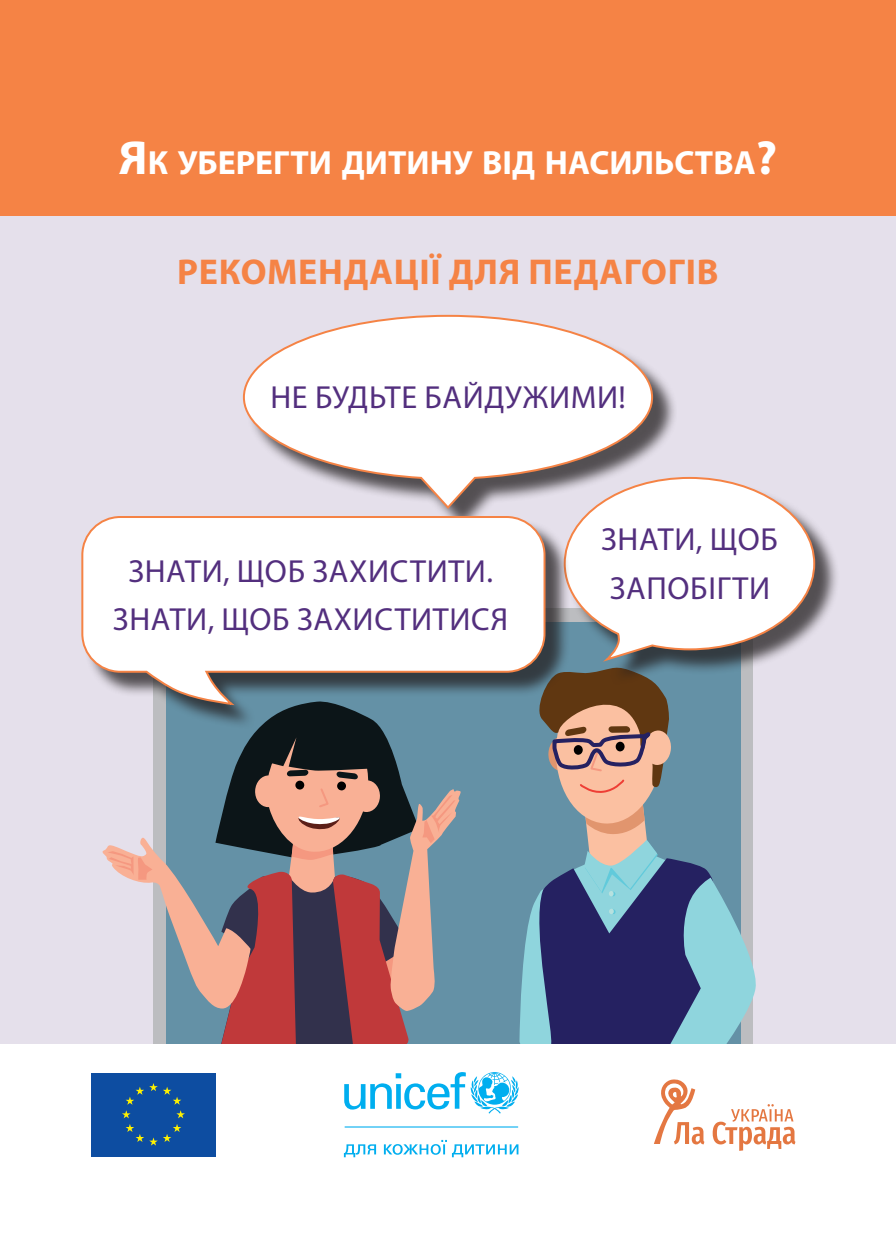
<style>
.page{position:relative;width:896px;height:1248px;background:#fff}
.page>*{position:absolute;margin:0;border:0;box-sizing:border-box;transform-origin:0 0}
.text_Bold{font:700 36px "Myriad Pro";letter-spacing:.02em;color:#f58345}
.text_Bold-2{font:700 33.6px "Myriad Pro";color:#fff}
.text_Bold-3{font:32px/48px "Myriad Pro";letter-spacing:.02em;color:#532f7e}
.s1{font-size:48px}
</style>
<div class="page">
<div style="left:0;top:0;width:896px;height:1043px;background:#e5e0eb"></div>
<div style="left:166px;top:622px;width:574px;height:421px;background:#6491a6"></div>
<svg style="left:102px;top:729px;width:359px;height:314px"></svg>
<div style="left:255px;top:775px;width:27px;height:32px;background:#f9b095;border-radius:50%"></div>
<svg style="left:519px;top:685px;width:237px;height:358px"></svg>
<div style="left:567px;top:480px;width:272px;height:205px;background:#231f20;opacity:.75"></div>
<svg style="left:570px;top:476px;width:246px;height:186px"></svg>
<div style="left:247px;top:318px;width:430px;height:214px;background:#231f20;opacity:.75"></div>
<svg style="left:242px;top:314px;width:412px;height:196px"></svg>
<div style="left:84px;top:519px;width:486px;height:210px;background:#231f20;opacity:.75"></div>
<svg style="left:81px;top:515px;width:465px;height:190px"></svg>
<div style="left:0;top:0;width:896px;height:215px;background:#f58345"></div>
<svg style="left:712px;top:1104px;width:83px;height:46px"></svg>
<svg style="left:654px;top:1079px;width:50px;height:65px"></svg>
<div style="left:91px;top:1071px;width:125px;height:86px;background:#0d4da1"></div>
<svg style="left:122px;top:1110px;width:63px;height:35px"></svg>
<svg style="left:126px;top:1083px;width:55px;height:21px"></svg>
<svg style="left:344px;top:1072px;width:175px;height:41px"></svg>
<svg style="left:344px;top:1144px;width:32px;height:13px"></svg>
<svg style="left:384px;top:1139px;width:134px;height:18px"></svg>
<hr style="left:344px;top:1126px;width:174px;height:1px;background:#00aeef">
<p class="text_Bold-2" style="left:119px;top:143px;width:660px"><span class="s1">Я</span>к уберегти дитину від насильства<span class="s1">?</span></p>
<p class="text_Bold" style="left:177px;top:251px;width:543px">РЕКОМЕНДАЦІЇ ДЛЯ ПЕДАГОГІВ</p>
<p class="text_Bold-3" style="left:270px;top:373px;width:357px">НЕ БУДЬТЕ БАЙДУЖИМИ!</p>
<p class="text_Bold-3" style="left:128px;top:547px;width:366px">ЗНАТИ, ЩОБ ЗАХИСТИТИ.</p>
<p class="text_Bold-3" style="left:113px;top:595px;width:397px">ЗНАТИ, ЩОБ ЗАХИСТИТИСЯ</p>
<p class="text_Bold-3" style="left:601px;top:516px;width:178px">ЗНАТИ, ЩОБ<br>ЗАПОБІГТИ</p>
</div>
